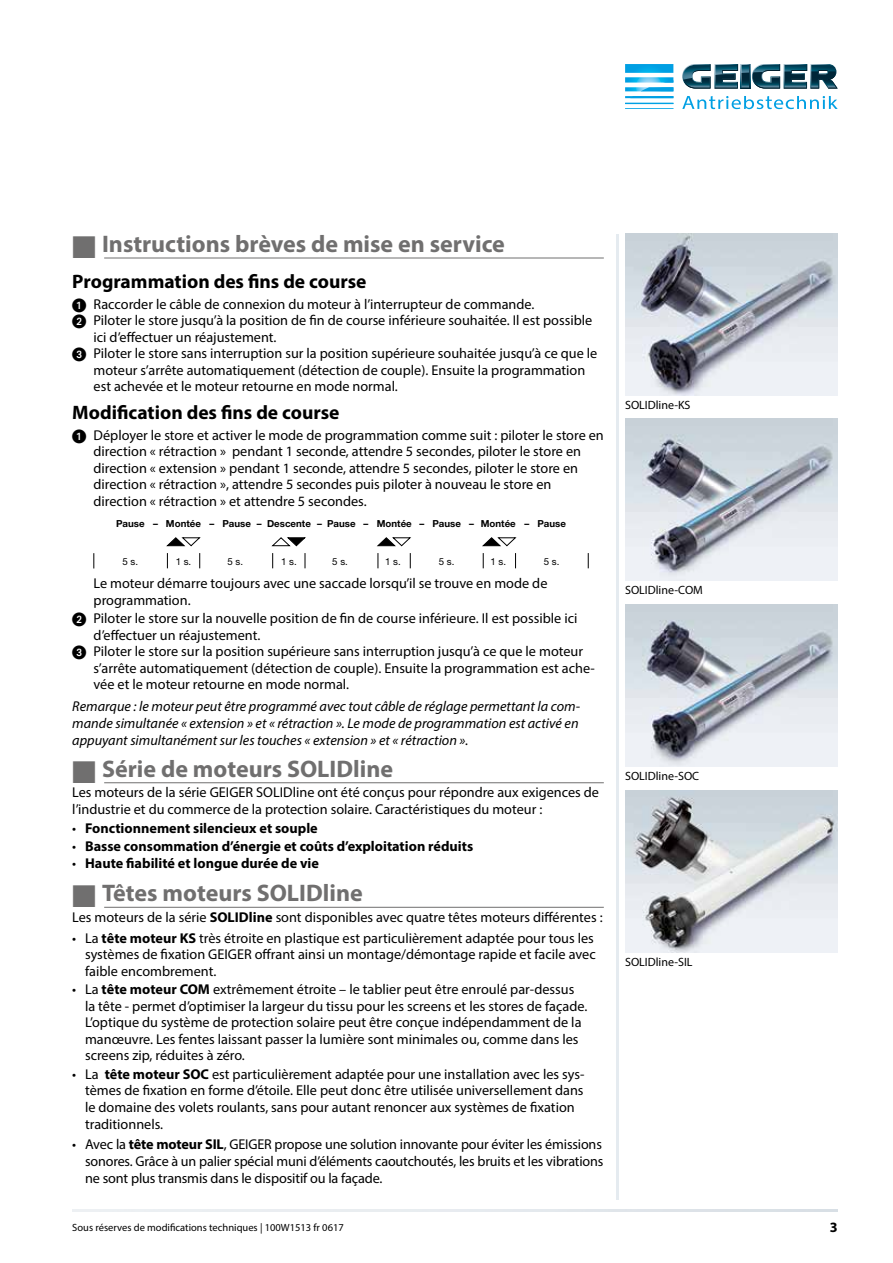
<style>
.page{position:relative;width:893px;height:1263px;background:#fff}
.page>*{position:absolute;margin:0;border:0;box-sizing:border-box;transform-origin:0 0}
.t1{font:700 24px "Myriad Pro";color:#706f6f}
.t2{font:700 19.5px "Myriad Pro";color:#000}
.t3{font:14.25px/16.5px "Myriad Pro";color:#000}
.t4{font:italic 14.25px/17.2px "Myriad Pro";color:#000;text-align:justify}
.t5{font:700 14.25px "Myriad Pro";color:#000}
.t6{font:12px "Myriad Pro";color:#000}
.t7{font:10.5px "Myriad Pro";color:#000}
.t8{font:700 9.75px "Helvetica Neue";color:#000}
.t9{font:9.75px "Helvetica Neue";color:#000}
.s1{font-family:"European Pi One"}
.s2{font-weight:400}
.s3{font-weight:700}
</style>
<div class="page">
<svg style="left:682px;top:96px;width:156px;height:13px"></svg>
<svg style="left:625px;top:64px;width:48px;height:45px"></svg>
<svg style="left:682px;top:64px;width:156px;height:25px"></svg>
<hr style="left:104px;top:258px;width:500px;height:1px;background:#706f6f">
<hr style="left:104px;top:782px;width:500px;height:1px;background:#706f6f">
<hr style="left:104px;top:907px;width:500px;height:1px;background:#706f6f">
<svg style="left:167px;top:553px;width:1px;height:15px"></svg>
<svg style="left:199px;top:553px;width:1px;height:15px"></svg>
<svg style="left:272px;top:553px;width:1px;height:15px"></svg>
<svg style="left:305px;top:553px;width:1px;height:15px"></svg>
<svg style="left:378px;top:553px;width:1px;height:15px"></svg>
<svg style="left:410px;top:553px;width:1px;height:15px"></svg>
<svg style="left:515px;top:553px;width:1px;height:15px"></svg>
<svg style="left:483px;top:553px;width:1px;height:15px"></svg>
<svg style="left:588px;top:553px;width:1px;height:15px"></svg>
<svg style="left:166px;top:537px;width:35px;height:9px"></svg>
<svg style="left:271px;top:537px;width:35px;height:9px"></svg>
<svg style="left:377px;top:537px;width:34px;height:9px"></svg>
<svg style="left:482px;top:537px;width:35px;height:9px"></svg>
<svg style="left:94px;top:553px;width:1px;height:15px"></svg>
<hr style="left:617px;top:234px;width:2px;height:965px;background:#e5ebf0">
<img style="left:625px;top:234px;width:213px;height:161px">
<img style="left:625px;top:419px;width:213px;height:161px">
<img style="left:625px;top:605px;width:213px;height:161px">
<img style="left:625px;top:790px;width:213px;height:162px">
<h1 class="t1" style="left:72px;top:228px;width:434px">■ Instructions brèves de mise en service</h1>
<h2 class="t2" style="left:72px;top:269px;width:296px">Programmation des fins de course</h2>
<p class="t3" style="left:72px;top:296px;width:464px"><span class="s1">1.</span> Raccorder le câble de connexion du moteur à l’interrupteur de commande.</p>
<p class="t3" style="left:94px;top:312px;width:500px;text-indent:-21px"><span class="s1">2.</span> Piloter le store jusqu’à la position de fin de course inférieure souhaitée. Il est possible ici d’effectuer un réajustement.</p>
<p class="t3" style="left:94px;top:345px;width:505px;text-indent:-21px"><span class="s1">3.</span> Piloter le store sans interruption sur la position supérieure souhaitée jusqu’à ce que le moteur s’arrête automatiquement (détection de couple). Ensuite la programmation est achevée et le moteur retourne en mode normal.</p>
<h2 class="t2" style="left:72px;top:400px;width:269px">Modification des fins de course</h2>
<p class="t3" style="left:94px;top:426px;width:512px;text-indent:-21px"><span class="s1">1.</span> Déployer le store et activer le mode de programmation comme suit : piloter le store en direction « rétraction » pendant 1 seconde, attendre 5 secondes, piloter le store en direction « extension » pendant 1 seconde, attendre 5 secondes, piloter le store en direction « rétraction », attendre 5 secondes puis piloter à nouveau le store en direction « rétraction » et attendre 5 secondes.</p>
<p class="t8" style="left:116px;top:518px;width:43px">Pause –</p>
<p class="t8" style="left:166px;top:518px;width:50px">Montée –</p>
<p class="t8" style="left:257px;top:518px;width:6px">–</p>
<p class="t8" style="left:377px;top:518px;width:37px">Montée</p>
<p class="t8" style="left:481px;top:518px;width:87px">Montée – Pause</p>
<p class="t8" style="left:222px;top:518px;width:30px">Pause</p>
<p class="t8" style="left:267px;top:518px;width:56px">Descente –</p>
<p class="t8" style="left:363px;top:518px;width:6px">–</p>
<p class="t8" style="left:327px;top:518px;width:30px">Pause</p>
<p class="t8" style="left:420px;top:518px;width:6px">–</p>
<p class="t8" style="left:469px;top:518px;width:6px">–</p>
<p class="t8" style="left:432px;top:518px;width:30px">Pause</p>
<p class="t9" style="left:122px;top:555px;width:17px">5 s.</p>
<p class="t9" style="left:176px;top:555px;width:17px">1 s.</p>
<p class="t9" style="left:227px;top:555px;width:17px">5 s.</p>
<p class="t9" style="left:281px;top:555px;width:17px">1 s.</p>
<p class="t9" style="left:332px;top:555px;width:17px">5 s.</p>
<p class="t9" style="left:385px;top:555px;width:17px">1 s.</p>
<p class="t9" style="left:439px;top:555px;width:17px">5 s.</p>
<p class="t9" style="left:490px;top:555px;width:17px">1 s.</p>
<p class="t9" style="left:544px;top:555px;width:17px">5 s.</p>
<p class="t3" style="left:94px;top:575px;width:455px">Le moteur démarre toujours avec une saccade lorsqu’il se trouve en mode de programmation.</p>
<p class="t3" style="left:94px;top:610px;width:485px;text-indent:-21px"><span class="s1">2.</span> Piloter le store sur la nouvelle position de fin de course inférieure. Il est possible ici d’effectuer un réajustement.</p>
<p class="t3" style="left:94px;top:643px;width:503px;text-indent:-21px"><span class="s1">3.</span> Piloter le store sur la position supérieure sans interruption jusqu’à ce que le moteur s’arrête automatiquement (détection de couple). Ensuite la programmation est ache&shy;vée et le moteur retourne en mode normal.</p>
<p class="t4" style="left:72px;top:697px;width:509px">Remarque : le moteur peut être programmé avec tout câble de réglage permettant la com&shy;mande simultanée « extension » et « rétraction ». Le mode de programmation est activé en appuyant simultanément sur les touches « extension » et « rétraction ».</p>
<h1 class="t1" style="left:72px;top:753px;width:322px">■ Série de moteurs SOLIDline</h1>
<p class="t3" style="left:72px;top:784px;width:528px">Les moteurs de la série GEIGER SOLIDline ont été conçus pour répondre aux exigences de l’industrie et du commerce de la protection solaire. Caractéristiques du moteur :</p>
<p class="t5" style="left:72px;top:819px;width:247px"><span class="s2">•</span> Fonctionnement silencieux et souple</p>
<p class="t5" style="left:72px;top:836px;width:402px"><span class="s2">•</span> Basse consommation d’énergie et coûts d’exploitation réduits</p>
<p class="t5" style="left:72px;top:854px;width:248px"><span class="s2">•</span> Haute fiabilité et longue durée de vie</p>
<h1 class="t1" style="left:72px;top:877px;width:292px">■ Têtes moteurs SOLIDline</h1>
<p class="t3" style="left:72px;top:909px;width:532px">Les moteurs de la série <span class="s3">SOLIDline</span> sont disponibles avec quatre têtes moteurs différentes :</p>
<p class="t3" style="left:85px;top:929px;width:512px;text-indent:-13px">• La <span class="s3">tête moteur KS</span> très étroite en plastique est particulièrement adaptée pour tous les systèmes de fixation GEIGER offrant ainsi un montage/démontage rapide et facile avec faible encombrement.</p>
<p class="t3" style="left:85px;top:981px;width:504px;text-indent:-13px">• La <span class="s3">tête moteur COM</span> extrêmement étroite – le tablier peut être enroulé par-dessus la tête - permet d’optimiser la largeur du tissu pour les screens et les stores de façade.<br>L’optique du système de protection solaire peut être conçue indépendamment de la manœuvre. Les fentes laissant passer la lumière sont minimales ou, comme dans les screens zip, réduites à zéro.</p>
<p class="t3" style="left:85px;top:1065px;width:501px;text-indent:-13px">• La <span class="s3">tête moteur SOC</span> est particulièrement adaptée pour une installation avec les sys&shy;tèmes de fixation en forme d’étoile. Elle peut donc être utilisée universellement dans le domaine des volets roulants, sans pour autant renoncer aux systèmes de fixation traditionnels.</p>
<p class="t3" style="left:85px;top:1135px;width:520px;line-height:17.2px;text-align:justify;text-indent:-13px">• Avec la <span class="s3">tête moteur SIL</span>, GEIGER propose une solution innovante pour éviter les émissions sonores. Grâce à un palier spécial muni d’éléments caoutchoutés, les bruits et les vibrations ne sont plus transmis dans le dispositif ou la façade.</p>
<p class="t6" style="left:625px;top:398px;width:67px">SOLIDline-KS</p>
<p class="t6" style="left:625px;top:583px;width:79px">SOLIDline-COM</p>
<p class="t6" style="left:625px;top:768px;width:76px">SOLIDline-SOC</p>
<p class="t6" style="left:625px;top:954px;width:69px">SOLIDline-SIL</p>
<p class="t7" style="left:72px;top:1221px;width:273px">Sous réserves de modifications techniques | 100W1513 fr 0617</p>
<p class="t5" style="left:830px;top:1218px;width:9px">3</p>
</div>
